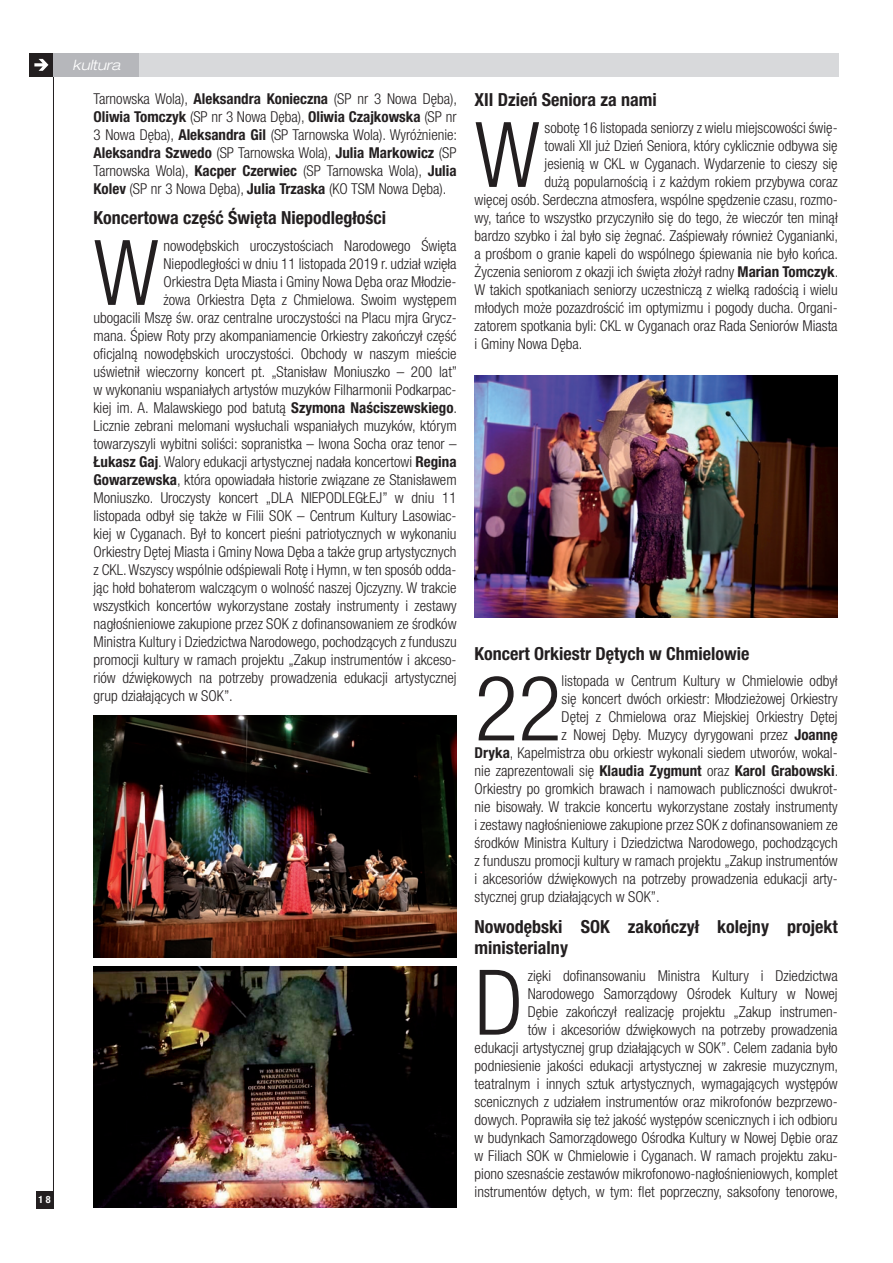
<style>
.page{position:relative;width:893px;height:1263px;background:#fff}
.page>*{position:absolute;margin:0;border:0;box-sizing:border-box;transform-origin:0 0}
.t1{font:300 condensed 90.6px "Helvetica Neue LT Pro";color:#231f20}
.t2{font:700 condensed 18px/21.6px "Helvetica Neue LT Pro";color:#231f20}
.t3{font:300 condensed 15px/18px "Helvetica Neue LT Pro";color:#231f20;text-align:justify}
.t4{font:700 condensed 15px "Helvetica Neue LT Pro";color:#231f20}
.t5{font:italic 300 expanded 14.25px "Helvetica Neue LT Pro";color:#fff}
.t6{font:700 condensed 10.05px "Helvetica Neue LT Pro";color:#fff}
.s1{font-weight:700}
.s2{font-weight:300}
</style>
<div class="page">
<div style="left:54px;top:53px;width:784px;height:24px;background:#d8d9db"></div>
<div style="left:30px;top:53px;width:23px;height:24px;background:#231f20"></div>
<svg style="left:34px;top:59px;width:14px;height:12px"></svg>
<hr style="left:53px;top:53px;width:1px;height:1155px;background:#231f20">
<div style="left:36px;top:1191px;width:17px;height:17px;background:#231f20"></div>
<div style="left:54px;top:53px;width:85px;height:24px;background:#b6b7bb"></div>
<img style="left:475px;top:376px;width:363px;height:241px">
<img style="left:94px;top:716px;width:362px;height:242px">
<img style="left:94px;top:966px;width:362px;height:242px">
<p class="t6" style="left:39px;top:1193px;width:14px">18</p>
<p class="t5" style="left:73px;top:56px;width:49px">kultura</p>
<p class="t3" style="left:94px;top:90px;width:365px">Tarnowska Wola), <span class="s1">Aleksandra Konieczna</span> (SP nr 3 Nowa Dęba), <span class="s1">Oliwia Tomczyk</span> (SP nr 3 Nowa Dęba), <span class="s1">Oliwia Czajkowska</span> (SP nr 3 Nowa Dęba), <span class="s1">Aleksandra Gil</span> (SP Tarnowska Wola). Wyróżnienie:<br><span class="s1">Aleksandra Szwedo</span> (SP Tarnowska Wola), <span class="s1">Julia Markowicz</span> (SP Tarnowska Wola), <span class="s1">Kacper Czerwiec</span> (SP Tarnowska Wola), <span class="s1">Julia Kolev</span> (SP nr 3 Nowa Dęba), <span class="s1">Julia Trzaska</span> (KO TSM Nowa Dęba).</p>
<p class="t2" style="left:94px;top:207px;width:294px">Koncertowa część Święta Niepodległości</p>
<h1 class="t1" style="left:94px;top:221px;width:67px">W</h1>
<p class="t3" style="left:164px;top:236px;width:295px">nowodębskich uroczystościach Narodowego Święta</p>
<p class="t3" style="left:164px;top:254px;width:295px">Niepodległości w dniu 11 listopada 2019 r. udział wzięła</p>
<p class="t3" style="left:164px;top:272px;width:295px">Orkiestra Dęta Miasta i Gminy Nowa Dęba oraz Młodzie-</p>
<p class="t3" style="left:164px;top:290px;width:295px">żowa Orkiestra Dęta z Chmielowa. Swoim występem</p>
<p class="t3" style="left:94px;top:308px;width:365px">ubogacili Mszę św. oraz centralne uroczystości na Placu mjra Grycz-</p>
<p class="t3" style="left:94px;top:326px;width:365px">mana. Śpiew Roty przy akompaniamencie Orkiestry zakończył część</p>
<p class="t3" style="left:94px;top:344px;width:365px">oficjalną nowodębskich uroczystości. Obchody w naszym mieście</p>
<p class="t3" style="left:94px;top:362px;width:365px">uświetnił wieczorny koncert pt. „Stanisław Moniuszko – 200 lat”</p>
<p class="t3" style="left:94px;top:380px;width:365px">w wykonaniu wspaniałych artystów muzyków Filharmonii Podkarpac-</p>
<p class="t3" style="left:94px;top:398px;width:365px">kiej im. A. Malawskiego pod batutą <span class="s1">Szymona Naściszewskiego</span>.</p>
<p class="t3" style="left:94px;top:416px;width:365px">Licznie zebrani melomani wysłuchali wspaniałych muzyków, którym</p>
<p class="t3" style="left:94px;top:434px;width:365px">towarzyszyli wybitni soliści: sopranistka – Iwona Socha oraz tenor –</p>
<p class="t3" style="left:94px;top:452px;width:365px"><span class="s1">Łukasz Gaj</span>. Walory edukacji artystycznej nadała koncertowi <span class="s1">Regina</span></p>
<p class="t3" style="left:94px;top:470px;width:365px"><span class="s1">Gowarzewska</span>, która opowiadała historie związane ze Stanisławem</p>
<p class="t3" style="left:94px;top:488px;width:365px">Moniuszko. Uroczysty koncert „DLA NIEPODLEGŁEJ” w dniu 11</p>
<p class="t3" style="left:94px;top:506px;width:365px">listopada odbył się także w Filii SOK – Centrum Kultury Lasowiac-</p>
<p class="t3" style="left:94px;top:524px;width:365px">kiej w Cyganach. Był to koncert pieśni patriotycznych w wykonaniu</p>
<p class="t3" style="left:94px;top:542px;width:365px">Orkiestry Dętej Miasta i Gminy Nowa Dęba a także grup artystycznych</p>
<p class="t3" style="left:94px;top:560px;width:365px">z CKL. Wszyscy wspólnie odśpiewali Rotę i Hymn, w ten sposób odda-</p>
<p class="t3" style="left:94px;top:578px;width:364px">jąc hołd bohaterom walczącym o wolność naszej Ojczyzny. W trakcie</p>
<p class="t3" style="left:94px;top:596px;width:365px">wszystkich koncertów wykorzystane zostały instrumenty i zestawy</p>
<p class="t3" style="left:94px;top:614px;width:364px">nagłośnieniowe zakupione przez SOK z dofinansowaniem ze środków</p>
<p class="t3" style="left:94px;top:632px;width:365px">Ministra Kultury i Dziedzictwa Narodowego, pochodzących z funduszu</p>
<p class="t3" style="left:94px;top:650px;width:365px">promocji kultury w ramach projektu „Zakup instrumentów i akceso-</p>
<p class="t3" style="left:94px;top:668px;width:365px">riów dźwiękowych na potrzeby prowadzenia edukacji artystycznej</p>
<p class="t3" style="left:94px;top:686px;width:141px">grup działających w SOK”.</p>
<p class="t2" style="left:475px;top:89px;width:184px">XII Dzień Seniora za nami</p>
<h1 class="t1" style="left:475px;top:103px;width:67px">W</h1>
<p class="t3" style="left:545px;top:118px;width:295px">sobotę 16 listopada seniorzy z wielu miejscowości świę-</p>
<p class="t3" style="left:545px;top:136px;width:295px">towali XII już Dzień Seniora, który cyklicznie odbywa się</p>
<p class="t3" style="left:545px;top:154px;width:295px">jesienią w CKL w Cyganach. Wydarzenie to cieszy się</p>
<p class="t3" style="left:545px;top:172px;width:295px">dużą popularnością i z każdym rokiem przybywa coraz</p>
<p class="t3" style="left:475px;top:190px;width:365px">więcej osób. Serdeczna atmosfera, wspólne spędzenie czasu, rozmo-</p>
<p class="t3" style="left:475px;top:208px;width:365px">wy, tańce to wszystko przyczyniło się do tego, że wieczór ten minął</p>
<p class="t3" style="left:475px;top:226px;width:365px">bardzo szybko i żal było się żegnać. Zaśpiewały również Cyganianki,</p>
<p class="t3" style="left:475px;top:244px;width:365px">a prośbom o granie kapeli do wspólnego śpiewania nie było końca.</p>
<p class="t3" style="left:475px;top:262px;width:365px">Życzenia seniorom z okazji ich święta złożył radny <span class="s1">Marian Tomczyk</span>.</p>
<p class="t3" style="left:475px;top:280px;width:365px">W takich spotkaniach seniorzy uczestniczą z wielką radością i wielu</p>
<p class="t3" style="left:475px;top:298px;width:365px">młodych może pozazdrościć im optymizmu i pogody ducha. Organi-</p>
<p class="t3" style="left:475px;top:316px;width:365px">zatorem spotkania byli: CKL w Cyganach oraz Rada Seniorów Miasta</p>
<p class="t3" style="left:475px;top:334px;width:109px">i Gminy Nowa Dęba.</p>
<p class="t2" style="left:475px;top:642px;width:276px">Koncert Orkiestr Dętych w Chmielowie</p>
<h1 class="t1" style="left:475px;top:656px;width:89px">22</h1>
<p class="t3" style="left:562px;top:672px;width:278px">listopada w Centrum Kultury w Chmielowie odbył</p>
<p class="t3" style="left:562px;top:690px;width:278px">się koncert dwóch orkiestr: Młodzieżowej Orkiestry</p>
<p class="t3" style="left:562px;top:708px;width:278px">Dętej z Chmielowa oraz Miejskiej Orkiestry Dętej</p>
<p class="t3" style="left:562px;top:726px;width:278px">z Nowej Dęby. Muzycy dyrygowani przez <span class="s1">Joannę</span></p>
<p class="t3" style="left:475px;top:744px;width:365px"><span class="s1">Dryka</span>, Kapelmistrza obu orkiestr wykonali siedem utworów, wokal-</p>
<p class="t4" style="left:475px;top:762px;width:365px"><span class="s2">nie zaprezentowali się</span> Klaudia Zygmunt <span class="s2">oraz</span> Karol Grabowski<span class="s2">.</span></p>
<p class="t3" style="left:475px;top:780px;width:364px">Orkiestry po gromkich brawach i namowach publiczności dwukrot-</p>
<p class="t3" style="left:475px;top:798px;width:365px">nie bisowały. W trakcie koncertu wykorzystane zostały instrumenty</p>
<p class="t3" style="left:475px;top:816px;width:365px">i zestawy nagłośnieniowe zakupione przez SOK z dofinansowaniem ze</p>
<p class="t3" style="left:475px;top:834px;width:365px">środków Ministra Kultury i Dziedzictwa Narodowego, pochodzących</p>
<p class="t3" style="left:475px;top:852px;width:365px">z funduszu promocji kultury w ramach projektu „Zakup instrumentów</p>
<p class="t3" style="left:475px;top:870px;width:365px">i akcesoriów dźwiękowych na potrzeby prowadzenia edukacji arty-</p>
<p class="t3" style="left:475px;top:888px;width:187px">stycznej grup działających w SOK”.</p>
<p class="t2" style="left:475px;top:915px;width:365px">Nowodębski SOK zakończył kolejny projekt ministerialny</p>
<h1 class="t1" style="left:475px;top:951px;width:50px">D</h1>
<p class="t3" style="left:475px;top:966px;width:365px;text-align:right">zięki dofinansowaniu Ministra Kultury i Dziedzictwa Narodowego Samorządowy Ośrodek Kultury w Nowej<br>Dębie zakończył realizację projektu „Zakup instrumen-<br>tów i akcesoriów dźwiękowych na potrzeby prowadzenia<br>edukacji artystycznej grup działających w SOK”. Celem zadania było podniesienie jakości edukacji artystycznej w zakresie muzycznym, teatralnym i innych sztuk artystycznych, wymagających występów scenicznych z udziałem instrumentów oraz mikrofonów bezprzewo&shy;dowych. Poprawiła się też jakość występów scenicznych i ich odbioru w budynkach Samorządowego Ośrodka Kultury w Nowej Dębie oraz w Filiach SOK w Chmielowie i Cyganach. W ramach projektu zaku&shy;piono szesnaście zestawów mikrofonowo-nagłośnieniowych, komplet instrumentów dętych, w tym: flet poprzeczny, saksofony tenorowe,</p>
</div>
